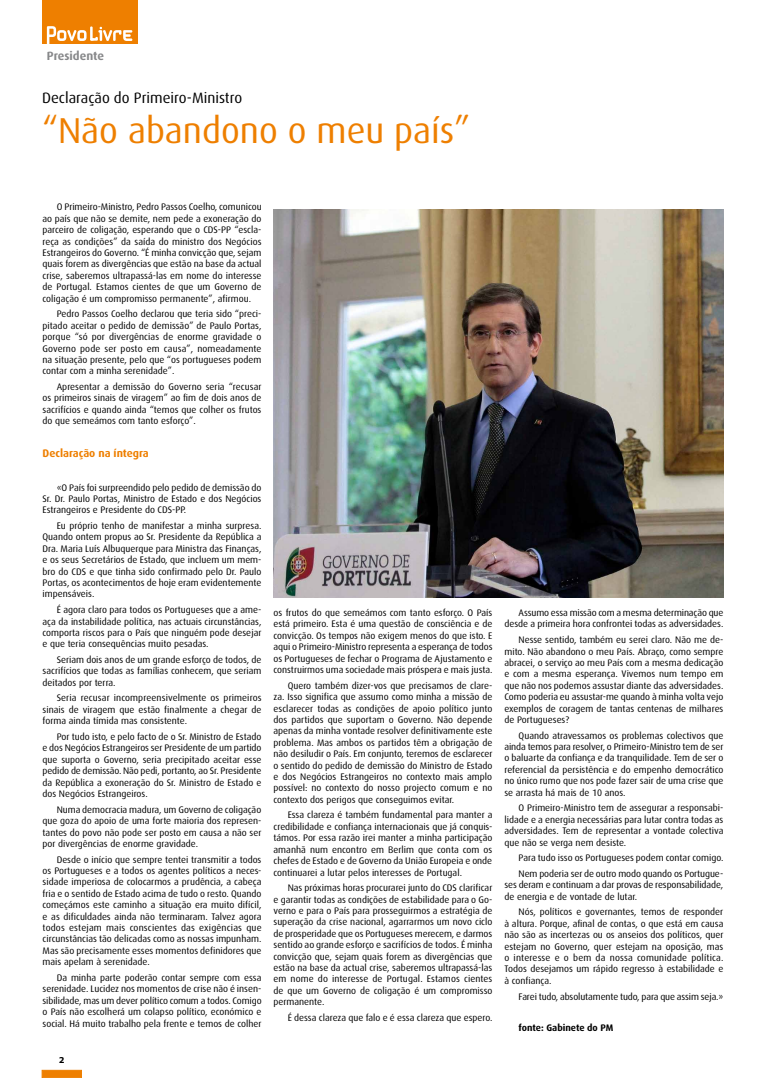
<style>
.page{position:relative;width:766px;height:1078px;background:#fff}
.page>*{position:absolute;margin:0;border:0;box-sizing:border-box;transform-origin:0 0}
.t1{font:36px "Dax";color:#ee7f00}
.t2{font:15px "Dax";color:#000}
.t3{font:700 12px "Dax";color:#87888a}
.t4{font:700 11px "Dax";color:#ee7f00}
.t5{font:9.5px/11.4px "Dax";color:#000;text-align:justify}
.t6{font:700 9.5px "Dax";color:#000}
.t7{font:700 8px "Verdana";color:#000}
</style>
<div class="page">
<div style="left:42px;top:1069px;width:40px;height:8px;background:#ee7f00;border:1px solid #ee7f00"></div>
<div style="left:43px;top:0;width:95px;height:44px;background:#ee7f00"></div>
<svg style="left:47px;top:26px;width:85px;height:18px"></svg>
<img style="left:273px;top:210px;width:450px;height:387px">
<p class="t3" style="left:47px;top:49px;width:59px">Presidente</p>
<h2 class="t2" style="left:42px;top:90px;width:201px">Declaração do Primeiro-Ministro</h2>
<h1 class="t1" style="left:42px;top:111px;width:429px">“Não abandono o meu país”</h1>
<p class="t5" style="left:43px;top:201px;width:220px;text-indent:14px">O Primeiro-Ministro, Pedro Passos Coelho, comunicou ao país que não se demite, nem pede a exoneração do parceiro de coligação, esperando que o CDS-PP “escla&shy;reça as condições” da saída do ministro dos Negócios Estrangeiros do Governo. “É minha convicção que, sejam quais forem as divergências que estão na base da actual crise, saberemos ultrapassá-las em nome do interesse de Portugal. Estamos cientes de que um Governo de coligação é um compromisso permanente”, afirmou.</p>
<p class="t5" style="left:43px;top:308px;width:220px;text-indent:14px">Pedro Passos Coelho declarou que teria sido “preci&shy;pitado aceitar o pedido de demissão” de Paulo Portas, porque “só por divergências de enorme gravidade o Governo pode ser posto em causa”, nomeadamente na situação presente, pelo que “os portugueses podem contar com a minha serenidade”.</p>
<p class="t5" style="left:43px;top:381px;width:220px;text-indent:14px">Apresentar a demissão do Governo seria “recusar os primeiros sinais de viragem” ao fim de dois anos de sacrifícios e quando ainda “temos que colher os frutos do que semeámos com tanto esforço”.</p>
<p class="t4" style="left:43px;top:447px;width:108px">Declaração na íntegra</p>
<p class="t5" style="left:43px;top:481px;width:220px;text-indent:14px">«O País foi surpreendido pelo pedido de demissão do Sr. Dr. Paulo Portas, Ministro de Estado e dos Negócios Estrangeiros e Presidente do CDS-PP.</p>
<p class="t5" style="left:43px;top:520px;width:220px;text-indent:14px">Eu próprio tenho de manifestar a minha surpresa.<br>Quando ontem propus ao Sr. Presidente da República a Dra. Maria Luís Albuquerque para Ministra das Finanças, e os seus Secretários de Estado, que incluem um mem&shy;bro do CDS e que tinha sido confirmado pelo Dr. Paulo Portas, os acontecimentos de hoje eram evidentemente impensáveis.</p>
<p class="t5" style="left:43px;top:604px;width:220px;text-indent:14px">É agora claro para todos os Portugueses que a ame&shy;aça da instabilidade política, nas actuais circunstâncias, comporta riscos para o País que ninguém pode desejar e que teria consequências muito pesadas.</p>
<p class="t5" style="left:43px;top:654px;width:220px;text-indent:14px">Seriam dois anos de um grande esforço de todos, de sacrifícios que todas as famílias conhecem, que seriam deitados por terra.</p>
<p class="t5" style="left:43px;top:692px;width:220px;text-indent:14px">Seria recusar incompreensivelmente os primeiros sinais de viragem que estão finalmente a chegar de forma ainda tímida mas consistente.</p>
<p class="t5" style="left:43px;top:731px;width:220px;text-indent:14px">Por tudo isto, e pelo facto de o Sr. Ministro de Estado e dos Negócios Estrangeiros ser Presidente de um partido que suporta o Governo, seria precipitado aceitar esse pedido de demissão. Não pedi, portanto, ao Sr. Presidente da República a exoneração do Sr. Ministro de Estado e dos Negócios Estrangeiros.</p>
<p class="t5" style="left:43px;top:803px;width:220px;text-indent:14px">Numa democracia madura, um Governo de coligação que goza do apoio de uma forte maioria dos represen&shy;tantes do povo não pode ser posto em causa a não ser por divergências de enorme gravidade.</p>
<p class="t5" style="left:43px;top:853px;width:220px;text-indent:14px">Desde o início que sempre tentei transmitir a todos os Portugueses e a todos os agentes políticos a neces&shy;sidade imperiosa de colocarmos a prudência, a cabeça fria e o sentido de Estado acima de tudo o resto. Quando começámos este caminho a situação era muito difícil, e as dificuldades ainda não terminaram. Talvez agora todos estejam mais conscientes das exigências que circunstâncias tão delicadas como as nossas impunham.<br>Mas são precisamente esses momentos definidores que mais apelam à serenidade.</p>
<p class="t5" style="left:43px;top:971px;width:220px;text-indent:14px">Da minha parte poderão contar sempre com essa serenidade. Lucidez nos momentos de crise não é insen&shy;sibilidade, mas um dever político comum a todos. Comigo o País não escolherá um colapso político, económico e social. Há muito trabalho pela frente e temos de colher</p>
<p class="t7" style="left:59px;top:1054px;width:7px">2</p>
<p class="t5" style="left:273px;top:607px;width:220px">os frutos do que semeámos com tanto esforço. O País está primeiro. Esta é uma questão de consciência e de convicção. Os tempos não exigem menos do que isto. E aqui o Primeiro-Ministro representa a esperança de todos os Portugueses de fechar o Programa de Ajustamento e construirmos uma sociedade mais próspera e mais justa.</p>
<p class="t5" style="left:273px;top:679px;width:220px;text-indent:14px">Quero também dizer-vos que precisamos de clare&shy;za. Isso significa que assumo como minha a missão de esclarecer todas as condições de apoio político junto dos partidos que suportam o Governo. Não depende apenas da minha vontade resolver definitivamente este problema. Mas ambos os partidos têm a obrigação de não desiludir o País. Em conjunto, teremos de esclarecer o sentido do pedido de demissão do Ministro de Estado e dos Negócios Estrangeiros no contexto mais amplo possível: no contexto do nosso projecto comum e no contexto dos perigos que conseguimos evitar.</p>
<p class="t5" style="left:273px;top:809px;width:220px;text-indent:14px">Essa clareza é também fundamental para manter a credibilidade e confiança internacionais que já conquis&shy;támos. Por essa razão irei manter a minha participação amanhã num encontro em Berlim que conta com os chefes de Estado e de Governo da União Europeia e onde continuarei a lutar pelos interesses de Portugal.</p>
<p class="t5" style="left:273px;top:882px;width:220px;text-indent:14px">Nas próximas horas procurarei junto do CDS clarificar e garantir todas as condições de estabilidade para o Go&shy;verno e para o País para prosseguirmos a estratégia de superação da crise nacional, agarrarmos um novo ciclo de prosperidade que os Portugueses merecem, e darmos sentido ao grande esforço e sacrifícios de todos. É minha convicção que, sejam quais forem as divergências que estão na base da actual crise, saberemos ultrapassá-las em nome do interesse de Portugal. Estamos cientes de que um Governo de coligação é um compromisso permanente.</p>
<p class="t5" style="left:287px;top:1011px;width:206px">É dessa clareza que falo e é essa clareza que espero.</p>
<p class="t5" style="left:504px;top:607px;width:220px;text-align:right">Assumo essa missão com a mesma determinação que desde a primeira hora confrontei todas as adversidades.</p>
<p class="t5" style="left:504px;top:634px;width:220px;text-indent:14px">Nesse sentido, também eu serei claro. Não me de&shy;mito. Não abandono o meu País. Abraço, como sempre abracei, o serviço ao meu País com a mesma dedicação e com a mesma esperança. Vivemos num tempo em que não nos podemos assustar diante das adversidades.<br>Como poderia eu assustar-me quando à minha volta vejo exemplos de coragem de tantas centenas de milhares de Portugueses?</p>
<p class="t5" style="left:504px;top:729px;width:220px;text-indent:14px">Quando atravessamos os problemas colectivos que ainda temos para resolver, o Primeiro-Ministro tem de ser o baluarte da confiança e da tranquilidade. Tem de ser o referencial da persistência e do empenho democrático no único rumo que nos pode fazer sair de uma crise que se arrasta há mais de 10 anos.</p>
<p class="t5" style="left:504px;top:802px;width:220px;text-indent:14px">O Primeiro-Ministro tem de assegurar a responsabi&shy;lidade e a energia necessárias para lutar contra todas as adversidades. Tem de representar a vontade colectiva que não se verga nem desiste.</p>
<p class="t5" style="left:518px;top:850px;width:206px;line-height:15.7px">Para tudo isso os Portugueses podem contar comigo.<br>Nem poderia ser de outro modo quando os Portugue-</p>
<p class="t5" style="left:504px;top:879px;width:220px">ses deram e continuam a dar provas de responsabilidade, de energia e de vontade de lutar.</p>
<p class="t5" style="left:504px;top:906px;width:220px;text-indent:14px">Nós, políticos e governantes, temos de responder à altura. Porque, afinal de contas, o que está em causa não são as incertezas ou os anseios dos políticos, quer estejam no Governo, quer estejam na oposição, mas o interesse e o bem da nossa comunidade política.<br>Todos desejamos um rápido regresso à estabilidade e à confiança.</p>
<p class="t5" style="left:518px;top:990px;width:206px">Farei tudo, absolutamente tudo, para que assim seja.»</p>
<p class="t6" style="left:518px;top:1021px;width:96px">fonte: Gabinete do PM</p>
</div>
